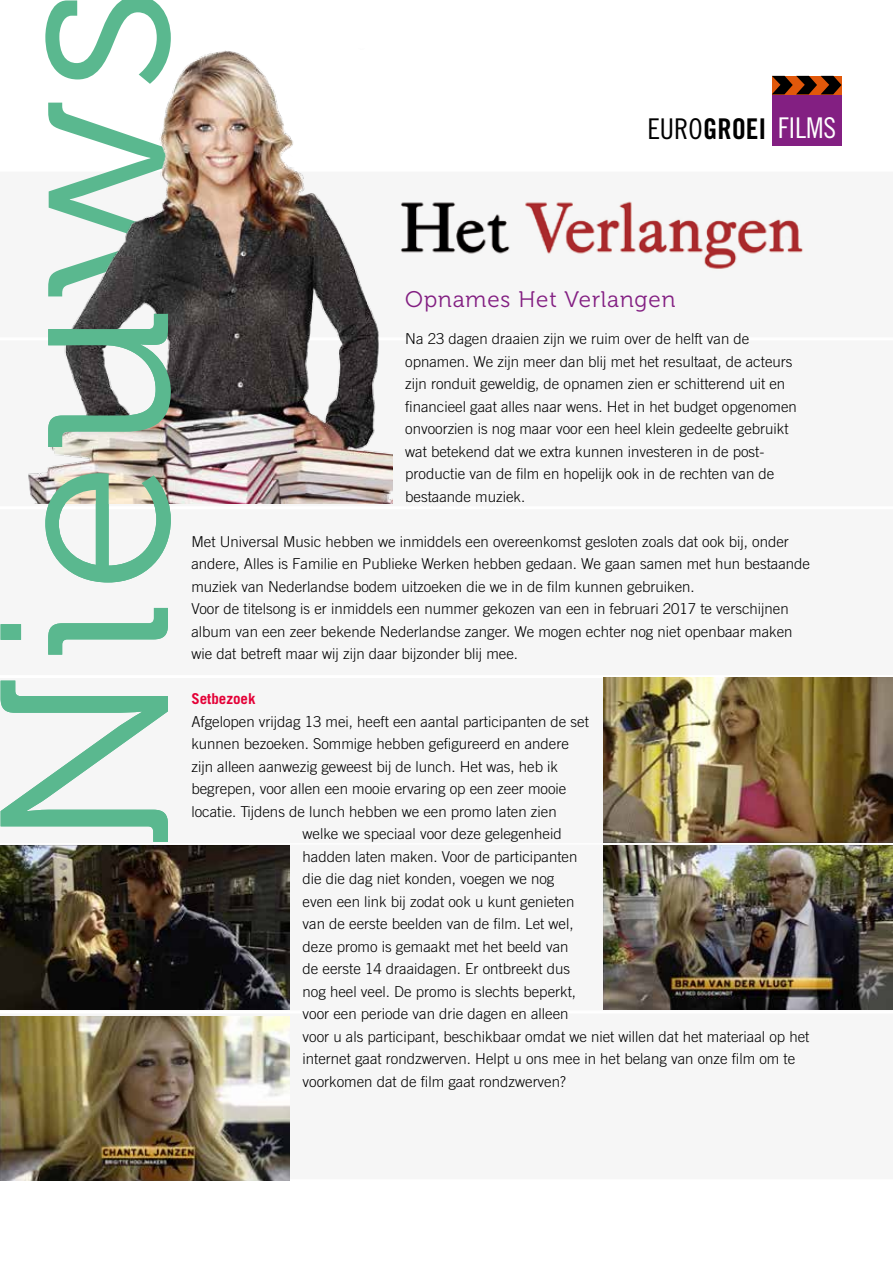
<style>
.page{position:relative;width:893px;height:1263px;background:#fff}
.page>*{position:absolute;margin:0;border:0;box-sizing:border-box;transform-origin:0 0}
.t1{font:238.2px "Museo 300";letter-spacing:.04em;color:#5ab88f}
.t2{font:28.5px "Trade Gothic Bold Cond Twenty";color:#000}
.t3{font:22.5px "Museo 300";letter-spacing:.04em;color:#831f82}
.t4{font:300 15px/22.5px "Trade Gothic";color:#000}
.t5{font:700 15px "Trade Gothic";color:#e40137}
.s1{font-family:"Trade Gothic Cond Eighteen"}
.s2{font-family:"Trade Gothic Cond Eighteen";color:#fff}
</style>
<div class="page">
<div style="left:772px;top:76px;width:69px;height:70px;background:#831f82"></div>
<svg style="left:772px;top:76px;width:69px;height:18px"></svg>
<img style="left:28px;top:50px;width:364px;height:454px">
<img style="left:603px;top:678px;width:290px;height:164px">
<img style="left:0;top:845px;width:290px;height:165px">
<img style="left:0;top:1016px;width:290px;height:165px">
<img style="left:389px;top:195px;width:415px;height:77px">
<img style="left:603px;top:845px;width:290px;height:165px">
<h1 class="t1" style="left:-42px;top:852px;width:867px;rotate:-90deg">Nieuws</h1>
<h2 class="t2" style="left:647px;top:111px;width:190px"><span class="s1">EURO</span>GROEI <span class="s2">FILMS</span></h2>
<h3 class="t3" style="left:405px;top:287px;width:272px">Opnames Het Verlangen</h3>
<p class="t4" style="left:405px;top:327px;width:393px">Na 23 dagen draaien zijn we ruim over de helft van de opnamen. We zijn meer dan blij met het resultaat, de acteurs zijn ronduit geweldig, de opnamen zien er schitterend uit en financieel gaat alles naar wens. Het in het budget opgenomen onvoorzien is nog maar voor een heel klein gedeelte gebruikt wat betekend dat we extra kunnen investeren in de post&shy;productie van de film en hopelijk ook in de rechten van de bestaande muziek.</p>
<p class="t4" style="left:191px;top:530px;width:620px">Met Universal Music hebben we inmiddels een overeenkomst gesloten zoals dat ook bij, onder andere, Alles is Familie en Publieke Werken hebben gedaan. We gaan samen met hun bestaande muziek van Nederlandse bodem uitzoeken die we in de film kunnen gebruiken.<br>Voor de titelsong is er inmiddels een nummer gekozen van een in februari 2017 te verschijnen album van een zeer bekende Nederlandse zanger. We mogen echter nog niet openbaar maken wie dat betreft maar wij zijn daar bijzonder blij mee.</p>
<p class="t5" style="left:191px;top:690px;width:66px">Setbezoek</p>
<p class="t4" style="left:191px;top:710px;width:399px">Afgelopen vrijdag 13 mei, heeft een aantal participanten de set</p>
<p class="t4" style="left:191px;top:732px;width:379px">kunnen bezoeken. Sommige hebben gefigureerd en andere</p>
<p class="t4" style="left:191px;top:755px;width:368px">zijn alleen aanwezig geweest bij de lunch. Het was, heb ik</p>
<p class="t4" style="left:191px;top:777px;width:377px">begrepen, voor allen een mooie ervaring op een zeer mooie</p>
<p class="t4" style="left:191px;top:800px;width:367px">locatie. Tijdens de lunch hebben we een promo laten zien</p>
<p class="t4" style="left:303px;top:822px;width:261px">welke we speciaal voor deze gelegenheid</p>
<p class="t4" style="left:303px;top:845px;width:276px">hadden laten maken. Voor de participanten</p>
<p class="t4" style="left:303px;top:867px;width:253px">die die dag niet konden, voegen we nog</p>
<p class="t4" style="left:303px;top:890px;width:273px">even een link bij zodat ook u kunt genieten</p>
<p class="t4" style="left:303px;top:912px;width:272px">van de eerste beelden van de film. Let wel,</p>
<p class="t4" style="left:303px;top:935px;width:267px">deze promo is gemaakt met het beeld van</p>
<p class="t4" style="left:303px;top:957px;width:269px">de eerste 14 draaidagen. Er ontbreekt dus</p>
<p class="t4" style="left:303px;top:980px;width:275px">nog heel veel. De promo is slechts beperkt,</p>
<p class="t4" style="left:303px;top:1002px;width:267px">voor een periode van drie dagen en alleen</p>
<p class="t4" style="left:303px;top:1025px;width:508px">voor u als participant, beschikbaar omdat we niet willen dat het materiaal op het</p>
<p class="t4" style="left:303px;top:1047px;width:494px">internet gaat rondzwerven. Helpt u ons mee in het belang van onze film om te</p>
<p class="t4" style="left:303px;top:1070px;width:265px">voorkomen dat de film gaat rondzwerven?</p>
</div>
